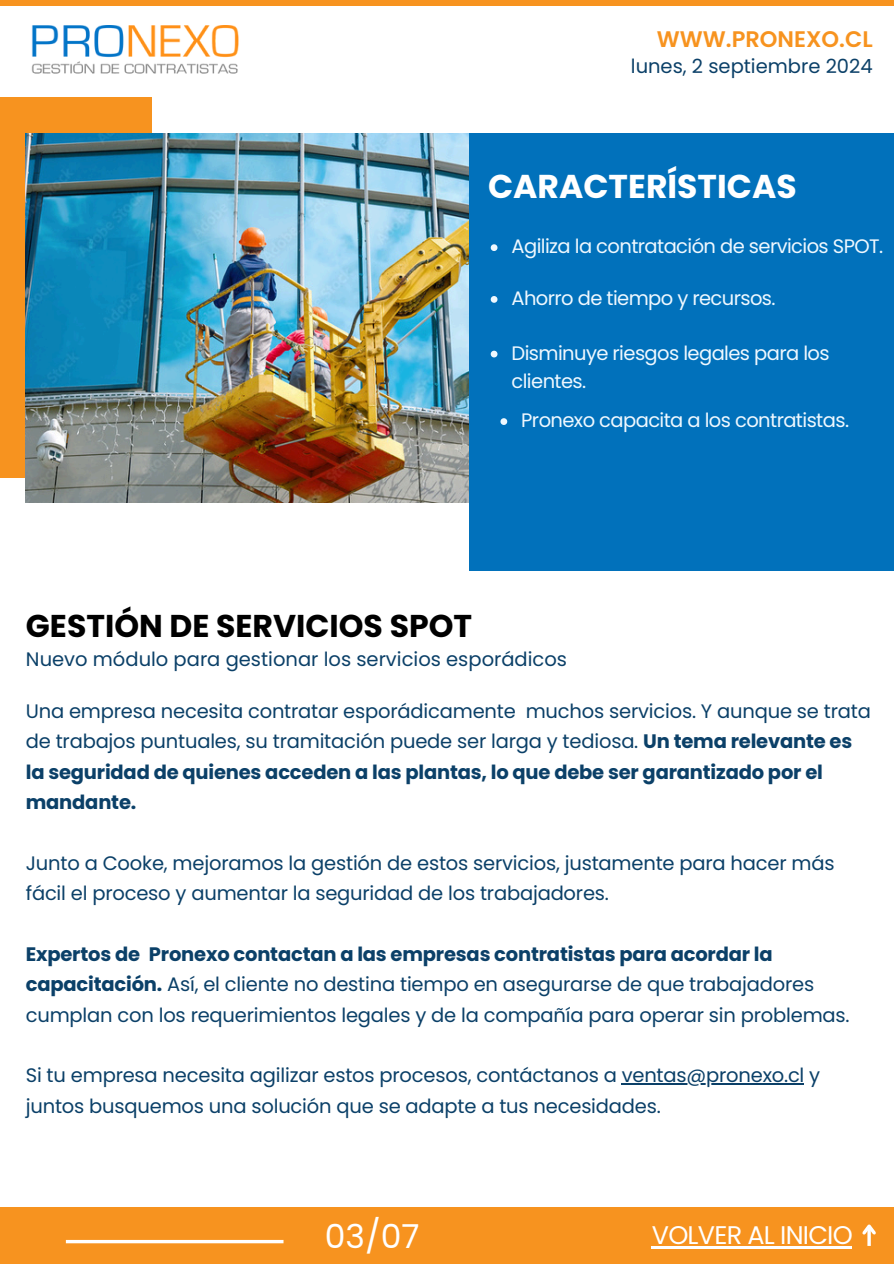
<style>
.page{position:relative;width:894px;height:1264px;background:#fff}
.page>*{position:absolute;margin:0;border:0;box-sizing:border-box;transform-origin:0 0}
.t1{font:700 33px "Poppins";color:#fff}
.t2{font:33px "Poppins";color:#fff}
.t3{font:700 31.5px "Poppins";color:#000}
.t4{font:25.5px "Poppins";letter-spacing:-.03em;color:#fff}
.t5{font:600 22.5px "Poppins";color:#f7931f}
.t6{font:19.5px/30.3px "Poppins";letter-spacing:-.01em;color:#0b4068}
.t7{font:19.5px/28.2px "Poppins";letter-spacing:-.03em;color:#eff8ff}
.s1{font-weight:700}
</style>
<div class="page">
<div style="left:0;top:1206px;width:893px;height:57px;background:#f7931f"></div>
<svg style="left:66px;top:1239px;width:217px;height:4px"></svg>
<img style="left:31px;top:26px;width:208px;height:48px">
<div style="left:0;top:97px;width:152px;height:380px;background:#f7931f"></div>
<img style="left:26px;top:133px;width:443px;height:369px">
<div style="left:469px;top:133px;width:424px;height:438px;background:#0171bb"></div>
<div style="left:0;top:0;width:893px;height:6px;background:#f7931f"></div>
<hr style="left:621px;top:1083px;width:183px;height:1px;background:#0b4068">
<svg style="left:490px;top:244px;width:7px;height:7px"></svg>
<hr style="left:651px;top:1245px;width:200px;height:3px;background:#fff">
<hr style="left:867px;top:1226px;width:3px;height:19px;background:#fff">
<svg style="left:862px;top:1224px;width:14px;height:13px"></svg>
<svg style="left:490px;top:296px;width:7px;height:7px"></svg>
<svg style="left:490px;top:351px;width:7px;height:6px"></svg>
<svg style="left:500px;top:418px;width:7px;height:7px"></svg>
<p class="t5" style="left:656px;top:24px;width:217px">WWW.PRONEXO.CL</p>
<h3 class="t6" style="left:630px;top:51px;width:243px">lunes, 2 septiembre 2024</h3>
<h1 class="t1" style="left:488px;top:163px;width:310px">CARACTERÍSTICAS</h1>
<p class="t7" style="left:511px;top:232px;width:373px">Agiliza la contratación de servicios SPOT.</p>
<p class="t7" style="left:511px;top:284px;width:265px">Ahorro de tiempo y recursos.</p>
<p class="t7" style="left:511px;top:339px;width:319px">Disminuye riesgos legales para los clientes.</p>
<p class="t7" style="left:521px;top:406px;width:329px">Pronexo capacita a los contratistas.</p>
<p class="t3" style="left:26px;top:603px;width:447px">GESTIÓN DE SERVICIOS SPOT</p>
<h2 class="t6" style="left:26px;top:644px;width:542px">Nuevo módulo para gestionar los servicios esporádicos</h2>
<p class="t6" style="left:26px;top:695px;width:846px">Una empresa necesita contratar esporádicamente muchos servicios. Y aunque se trata de trabajos puntuales, su tramitación puede ser larga y tediosa. <span class="s1">Un tema relevante es la seguridad de quienes acceden a las plantas, lo que debe ser garantizado por el mandante.</span></p>
<h1 class="t6" style="left:26px;top:847px;width:810px">Junto a Cooke, mejoramos la gestión de estos servicios, justamente para hacer más fácil el proceso y aumentar la seguridad de los trabajadores.</h1>
<p class="t6" style="left:26px;top:938px;width:825px"><span class="s1">Expertos de Pronexo contactan a las empresas contratistas para acordar la capacitación.</span> Así, el cliente no destina tiempo en asegurarse de que trabajadores cumplan con los requerimientos legales y de la compañía para operar sin problemas.</p>
<p class="t6" style="left:26px;top:1060px;width:795px">Si tu empresa necesita agilizar estos procesos, contáctanos a ventas@pronexo.cl y</p>
<p class="t6" style="left:26px;top:1090px;width:636px">juntos busquemos una solución que se adapte a tus necesidades.</p>
<p class="t2" style="left:325px;top:1213px;width:96px">03/07</p>
<p class="t4" style="left:651px;top:1216px;width:202px">VOLVER AL INICIO</p>
</div>
